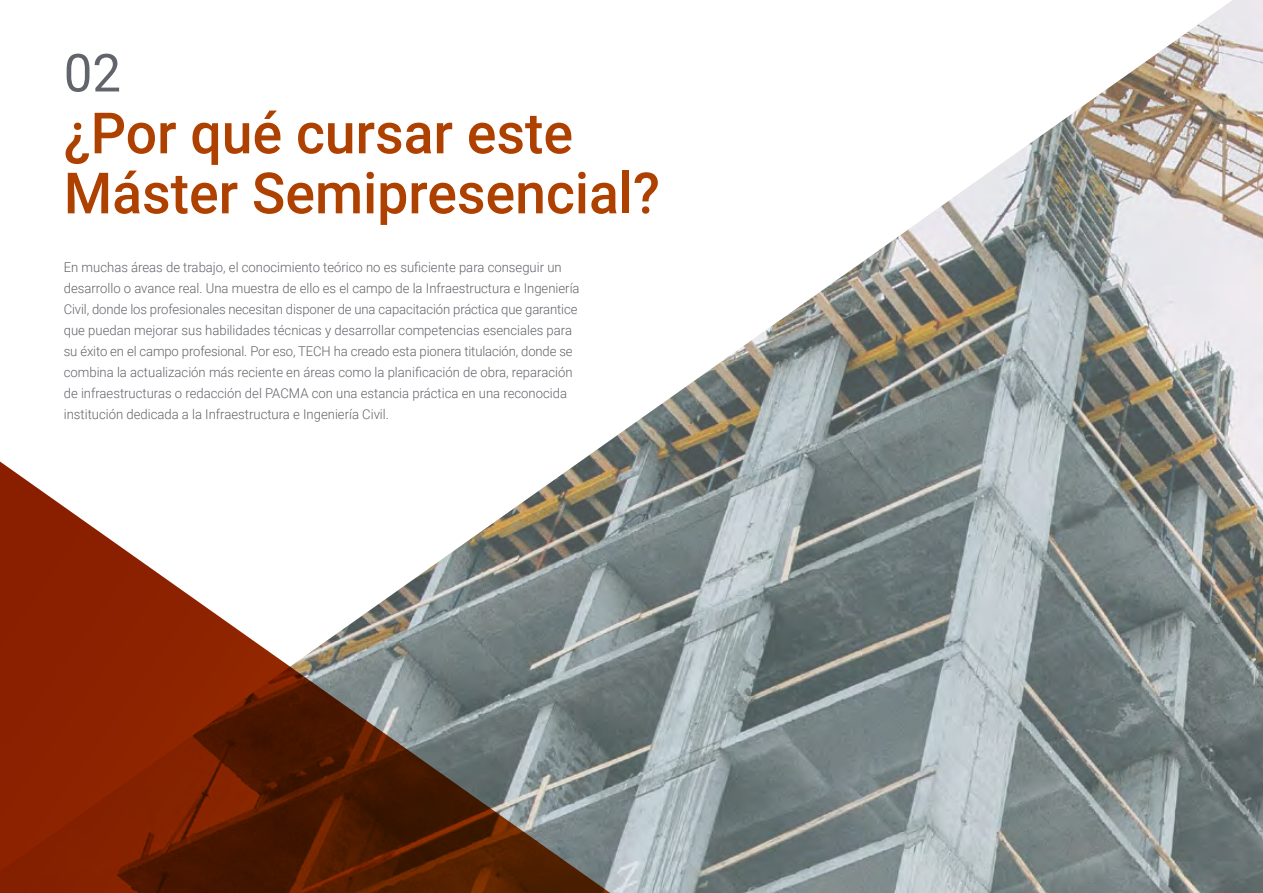
<style>
.page{position:relative;width:1263px;height:893px;background:#fff}
.page>*{position:absolute;margin:0;border:0;box-sizing:border-box;transform-origin:0 0}
.t1{font:500 57px/60px "Roboto";color:#ae4000}
.t2{font:52.5px "Roboto";color:#61646a}
.t3{font:300 13.5px/21px "Roboto";color:#61646a}
</style>
<div class="page">
<img style="left:602px;top:0;width:661px;height:893px">
<svg style="left:0;top:446px;width:640px;height:447px"></svg>
<h2 class="t2" style="left:64px;top:36px;width:59px">02</h2>
<h1 class="t1" style="left:64px;top:101px;width:597px">¿Por qué cursar este<br>Máster Semipresencial?</h1>
<p class="t3" style="left:64px;top:256px;width:517px">En muchas áreas de trabajo, el conocimiento teórico no es suficiente para conseguir un desarrollo o avance real. Una muestra de ello es el campo de la Infraestructura e Ingeniería Civil, donde los profesionales necesitan disponer de una capacitación práctica que garantice que puedan mejorar sus habilidades técnicas y desarrollar competencias esenciales para su éxito en el campo profesional. Por eso, TECH ha creado esta pionera titulación, donde se combina la actualización más reciente en áreas como la planificación de obra, reparación de infraestructuras o redacción del PACMA con una estancia práctica en una reconocida institución dedicada a la Infraestructura e Ingeniería Civil.</p>
</div>
